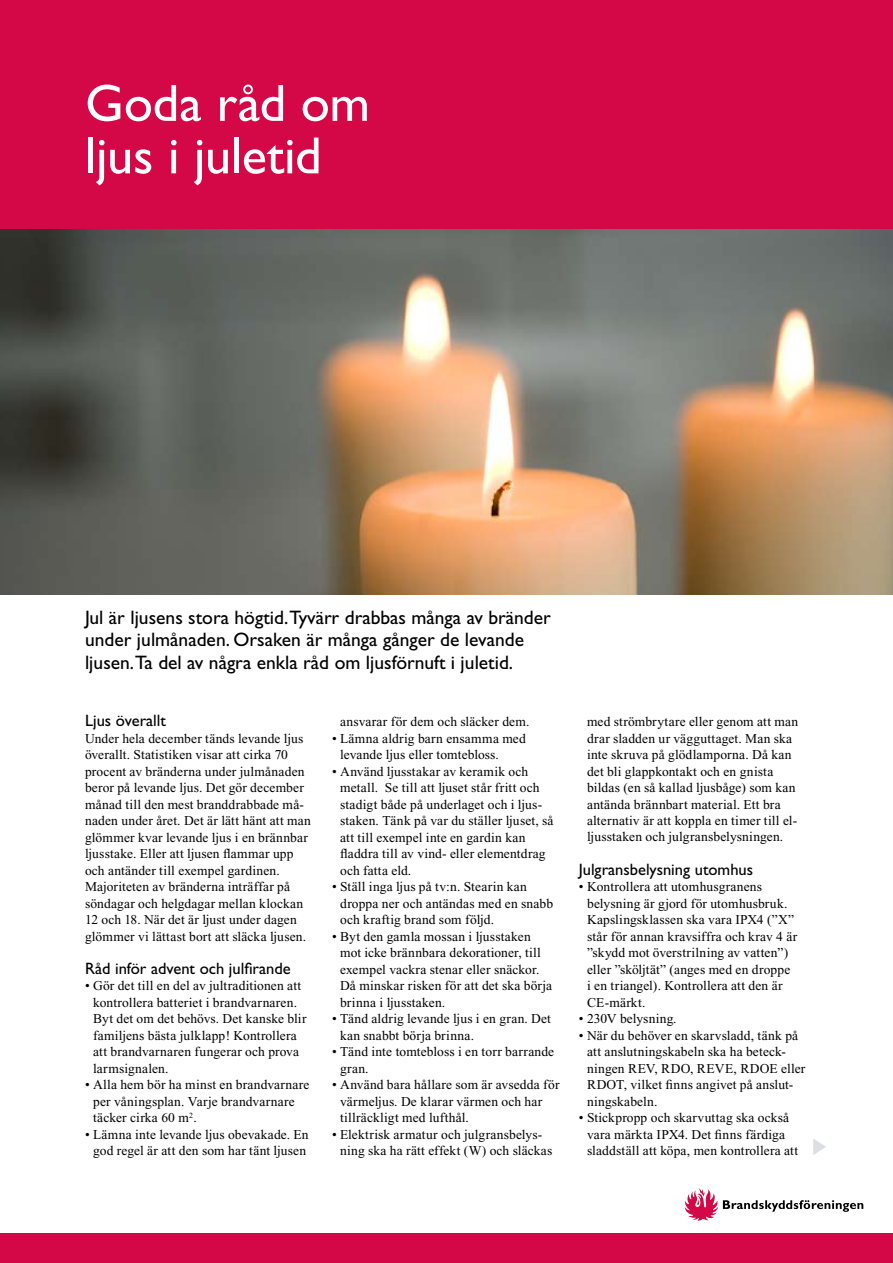
<style>
.page{position:relative;width:893px;height:1263px;background:#fff}
.page>*{position:absolute;margin:0;border:0;box-sizing:border-box;transform-origin:0 0}
.t1{font:52.5px/52.5px "Gill Sans Std";letter-spacing:-.005em;color:#fff}
.t2{font:19.5px/22.5px "Gill Sans Std";color:#000}
.t3{font:16.5px "Gill Sans Std";color:#000}
.t4{font:13.5px/16.5px "Times New Roman";letter-spacing:.01em;color:#000}
</style>
<div class="page">
<img style="left:0;top:228px;width:893px;height:366px">
<svg style="left:685px;top:1188px;width:178px;height:33px"></svg>
<div style="left:0;top:0;width:893px;height:228px;background:#d40846"></div>
<div style="left:0;top:1233px;width:893px;height:30px;background:#d40846"></div>
<svg style="left:813px;top:1139px;width:13px;height:16px"></svg>
<h1 class="t1" style="left:85px;top:77px;width:286px">Goda råd om ljus i juletid</h1>
<h2 class="t2" style="left:85px;top:606px;width:467px">Jul är ljusens stora högtid.Tyvärr drabbas många av bränder under julmånaden. Orsaken är många gånger de levande ljusen.Ta del av några enkla råd om ljusförnuft i juletid.</h2>
<p class="t3" style="left:85px;top:711px;width:82px">Ljus överallt</p>
<p class="t4" style="left:85px;top:730px;width:227px">Under hela december tänds levande ljus överallt. Statistiken visar att cirka 70 procent av bränderna under julmånaden beror på levande ljus. Det gör december månad till den mest branddrabbade må&shy;naden under året. Det är lätt hänt att man glömmer kvar levande ljus i en brännbar ljusstake. Eller att ljusen flammar upp och antänder till exempel gardinen.<br>Majoriteten av bränderna inträffar på söndagar och helgdagar mellan klockan 12 och 18. När det är ljust under dagen glömmer vi lättast bort att släcka ljusen.</p>
<p class="t3" style="left:85px;top:958px;width:207px">Råd inför advent och julfirande</p>
<p class="t4" style="left:93px;top:977px;width:215px;text-indent:-8px">• Gör det till en del av jultraditionen att kontrollera batteriet i brandvarnaren.<br>Byt det om det behövs. Det kanske blir familjens bästa julklapp! Kontrollera att brandvarnaren fungerar och prova larmsignalen.</p>
<p class="t4" style="left:93px;top:1076px;width:218px;text-indent:-8px">• Alla hem bör ha minst en brandvarnare per våningsplan. Varje brandvarnare täcker cirka 60 m<sup>2</sup>.</p>
<p class="t4" style="left:85px;top:1126px;width:225px;text-align:center">• Lämna inte levande ljus obevakade. En god regel är att den som har tänt ljusen</p>
<p class="t4" style="left:340px;top:713px;width:191px">ansvarar för dem och släcker dem.</p>
<p class="t4" style="left:340px;top:730px;width:187px;text-indent:-8px">• Lämna aldrig barn ensamma med levande ljus eller tomtebloss.</p>
<p class="t4" style="left:340px;top:763px;width:215px;text-indent:-8px">• Använd ljusstakar av keramik och metall. Se till att ljuset står fritt och stadigt både på underlaget och i ljus&shy;staken. Tänk på var du ställer ljuset, så att till exempel inte en gardin kan fladdra till av vind- eller elementdrag och fatta eld.</p>
<p class="t4" style="left:340px;top:878px;width:215px;text-indent:-8px">• Ställ inga ljus på tv:n. Stearin kan droppa ner och antändas med en snabb och kraftig brand som följd.</p>
<p class="t4" style="left:340px;top:928px;width:214px;text-indent:-8px">• Byt den gamla mossan i ljusstaken mot icke brännbara dekorationer, till exempel vackra stenar eller snäckor.<br>Då minskar risken för att det ska börja brinna i ljusstaken.</p>
<p class="t4" style="left:340px;top:1010px;width:212px;text-indent:-8px">• Tänd aldrig levande ljus i en gran. Det kan snabbt börja brinna.</p>
<p class="t4" style="left:340px;top:1043px;width:216px;text-indent:-8px">• Tänd inte tomtebloss i en torr barrande gran.</p>
<p class="t4" style="left:340px;top:1076px;width:221px;text-indent:-8px">• Använd bara hållare som är avsedda för värmeljus. De klarar värmen och har tillräckligt med lufthål.</p>
<p class="t4" style="left:340px;top:1126px;width:214px;text-indent:-8px">• Elektrisk armatur och julgransbelys&shy;ning ska ha rätt effekt (W) och släckas</p>
<p class="t4" style="left:587px;top:713px;width:213px">med strömbrytare eller genom att man drar sladden ur vägguttaget. Man ska inte skruva på glödlamporna. Då kan det bli glappkontakt och en gnista bildas (en så kallad ljusbåge) som kan antända brännbart material. Ett bra alternativ är att koppla en timer till el&shy;ljusstaken och julgransbelysningen.</p>
<p class="t3" style="left:579px;top:859px;width:176px">Julgransbelysning utomhus</p>
<p class="t4" style="left:587px;top:878px;width:212px;text-indent:-8px">• Kontrollera att utomhusgranens belysning är gjord för utomhusbruk.<br>Kapslingsklassen ska vara IPX4 (”X” står för annan kravsiffra och krav 4 är ”skydd mot överstrilning av vatten”) eller ”sköljtät” (anges med en droppe i en triangel). Kontrollera att den är CE-märkt.</p>
<p class="t4" style="left:579px;top:1010px;width:99px">• 230V belysning.</p>
<p class="t4" style="left:587px;top:1027px;width:220px;text-indent:-8px">• När du behöver en skarvsladd, tänk på att anslutningskabeln ska ha beteck&shy;ningen REV, RDO, REVE, RDOE eller<br>RDOT, vilket finns angivet på anslut&shy;ningskabeln.</p>
<p class="t4" style="left:587px;top:1109px;width:213px;text-indent:-8px">• Stickpropp och skarvuttag ska också vara märkta IPX4. Det finns färdiga sladdställ att köpa, men kontrollera att</p>
</div>
